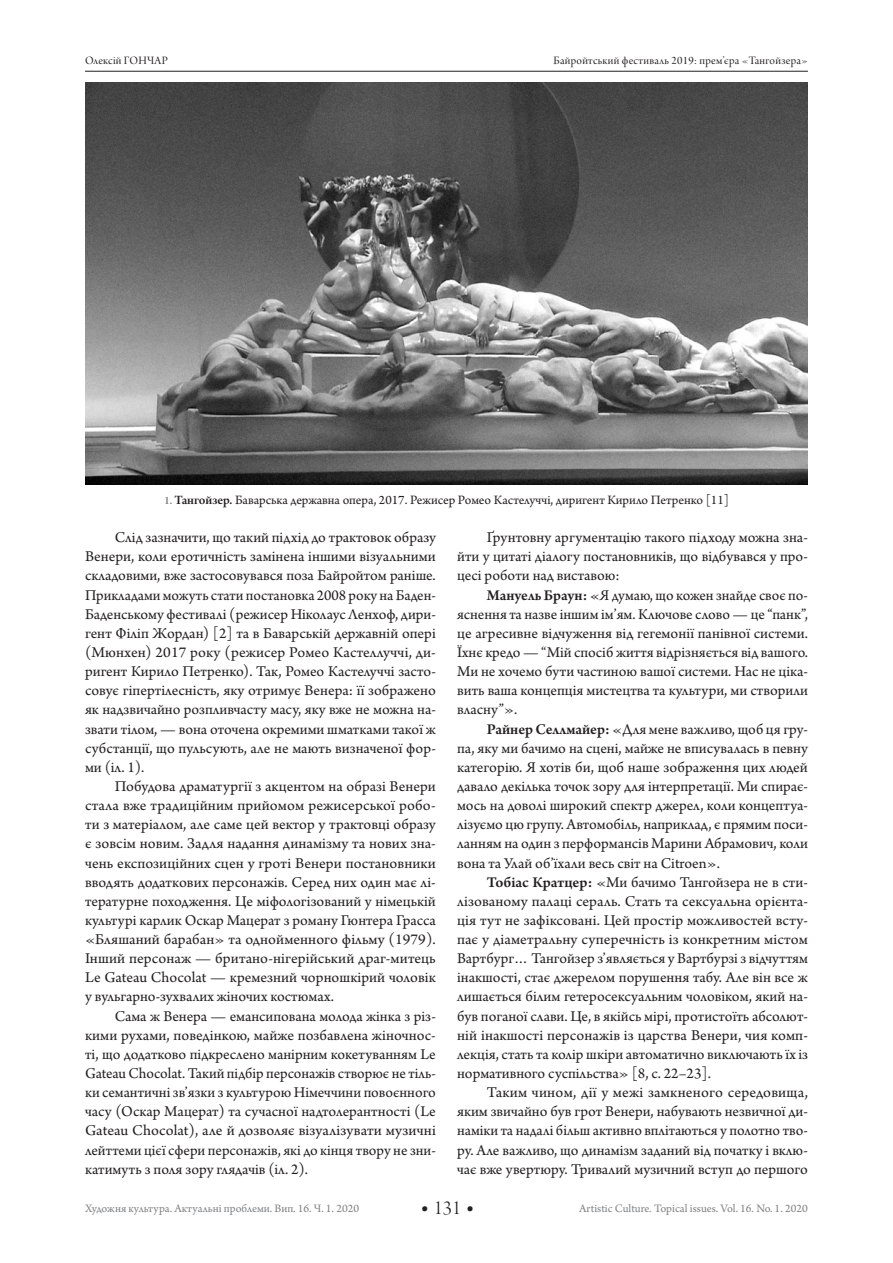
<style>
.page{position:relative;width:893px;height:1263px;background:#fff}
.page>*{position:absolute;margin:0;border:0;box-sizing:border-box;transform-origin:0 0}
.t1{font:21px "Arno Pro Light Display";color:#231f20}
.Body_text_УКР__10_5{font:15.75px/19.2px "Arno Pro";color:#231f20;text-align:justify}
.Подпись_илл__9_pt{font:13.5px "Arno Pro";letter-spacing:-.005em;color:#231f20}
.t2{font:12px "Arno Pro";color:#808285}
.t3{font:12px "Arno Pro Display";letter-spacing:.025em;color:#231f20}
.s1{font-family:"Arno Pro Smbd Subhead";font-size:12px;color:#808285}
.s2{font-family:"Arno Pro Smbd Subhead"}
.s3{font-weight:600}
.s4{font-family:"Arno Pro";font-size:22.5px}
</style>
<div class="page">
<hr style="left:85px;top:71px;width:723px;height:1px;background:#231f20">
<img style="left:85px;top:83px;width:723px;height:402px">
<p class="t3" style="left:85px;top:53px;width:84px">Олексій ГОНЧАР</p>
<p class="t3" style="left:553px;top:53px;width:256px">Байройтський фестиваль 2019: прем’єра «Тангойзера»</p>
<p class="Подпись_илл__9_pt" style="left:164px;top:492px;width:566px"><span class="s1">1.</span> <span class="s2">Тангойзер.</span> Баварська державна опера, 2017. Режисер Ромео Кастелуччі, диригент Кирило Петренко [11]</p>
<p class="Body_text_УКР__10_5" style="left:85px;top:529px;width:352px;text-indent:30px">Слід зазначити, що такий підхід до трактовок образу Венери, коли еротичність замінена іншими візуальними складовими, вже застосовувався поза Байройтом раніше.<br>Прикладами можуть стати постановка 2008 року на Баден-Баденському фестивалі (режисер Ніколаус Ленхоф, дири&shy;гент Філіп Жордан) [2] та в Баварській державній опері (Мюнхен) 2017 року (режисер Ромео Кастеллуччі, ди&shy;ригент Кирило Петренко). Так, Ромео Кастелуччі засто&shy;совує гіпертілесність, яку отримує Венера: її зображено як надзвичайно розпливчасту масу, яку вже не можна на&shy;звати тілом, — вона оточена окремими шматками такої ж субстанції, що пульсують, але не мають визначеної фор&shy;ми (іл. 1).</p>
<p class="Body_text_УКР__10_5" style="left:85px;top:777px;width:352px;text-indent:30px">Побудова драматургії з акцентом на образі Венери стала вже традиційним прийомом режисерської робо&shy;ти з матеріалом, але саме цей вектор у трактовці образу є зовсім новим. Задля надання динамізму та нових зна&shy;чень експозиційних сцен у гроті Венери постановники вводять додаткових персонажів. Серед них один має лі&shy;тературне походження. Це міфологізований у німецькій культурі карлик Оскар Мацерат з роману Гюнтера Грасса «Бляшаний барабан» та однойменного фільму (1979).<br>Інший персонаж — британо-нігерійський драг-митець Le Gateau Chocolat — кремезний чорношкірий чоловік у вульгарно-зухвалих жіночих костюмах.</p>
<p class="Body_text_УКР__10_5" style="left:85px;top:1007px;width:352px;text-indent:30px">Сама ж Венера — емансипована молода жінка з різ&shy;кими рухами, поведінкою, майже позбавлена жіночнос&shy;ті, що додатково підкреслено манірним кокетуванням Le Gateau Chocolat. Такий підбір персонажів створює не тіль&shy;ки семантичні зв’язки з культурою Німеччини повоєнного часу (Оскар Мацерат) та сучасної надтолерантності (Le Gateau Chocolat), але й дозволяє візуалізувати музичні лейттеми цієї сфери персонажів, які до кінця твору не зни&shy;катимуть з поля зору глядачів (іл. 2).</p>
<p class="Body_text_УКР__10_5" style="left:457px;top:529px;width:352px;text-indent:30px">Ґрунтовну аргументацію такого підходу можна зна&shy;йти у цитаті діалогу постановників, що відбувався у про&shy;цесі роботи над виставою:</p>
<p class="Body_text_УКР__10_5" style="left:457px;top:586px;width:352px;text-indent:30px"><span class="s3">Мануель Браун:</span> «Я думаю, що кожен знайде своє по&shy;яснення та назве іншим ім’ям. Ключове слово — це “панк”, це агресивне відчуження від гегемонії панівної системи.<br>Їхнє кредо — “Мій спосіб життя відрізняється від вашого.<br>Ми не хочемо бути частиною вашої системи. Нас не ціка&shy;вить ваша концепція мистецтва та культури, ми створили власну”».</p>
<p class="Body_text_УКР__10_5" style="left:457px;top:720px;width:352px;text-indent:30px"><span class="s3">Райнер Селлмайер:</span> «Для мене важливо, щоб ця гру&shy;па, яку ми бачимо на сцені, майже не вписувалась в певну категорію. Я хотів би, щоб наше зображення цих людей давало декілька точок зору для інтерпретації. Ми спирає&shy;мось на доволі широкий спектр джерел, коли концептуа&shy;лізуємо цю групу. Автомобіль, наприклад, є прямим поси&shy;ланням на один з перформансів Марини Абрамович, коли вона та Улай об’їхали весь світ на Citroen».</p>
<p class="Body_text_УКР__10_5" style="left:457px;top:873px;width:352px;text-indent:30px"><span class="s3">Тобіас Кратцер:</span> «Ми бачимо Тангойзера не в сти&shy;лізованому палаці сераль. Стать та сексуальна орієнта&shy;ція тут не зафіксовані. Цей простір можливостей всту&shy;пає у діаметральну суперечність із конкретним містом Вартбург… Тангойзер з’являється у Вартбурзі з відчуттям інакшості, стає джерелом порушення табу. Але він все ж лишається білим гетеросексуальним чоловіком, який на&shy;був поганої слави. Це, в якійсь мірі, протистоїть абсолют&shy;ній інакшості персонажів із царства Венери, чия комп&shy;лекція, стать та колір шкіри автоматично виключають їх із нормативного суспільства» [8, с. 22–23].</p>
<p class="Body_text_УКР__10_5" style="left:457px;top:1084px;width:352px;text-indent:30px">Таким чином, дії у межі замкненого середовища, яким звичайно був грот Венери, набувають незвичної ди&shy;наміки та надалі більш активно вплітаються у полотно тво&shy;ру. Але важливо, що динамізм заданий від початку і вклю&shy;чає вже увертюру. Тривалий музичний вступ до першого</p>
<p class="t2" style="left:85px;top:1201px;width:276px">Художня культура. Актуальні проблеми. Вип. 16. Ч. 1. 2020</p>
<h1 class="t1" style="left:421px;top:1196px;width:55px"><span class="s4">•</span> 131 <span class="s4">•</span></h1>
<p class="t2" style="left:579px;top:1201px;width:230px">Artistic Culture. Topical issues. Vol. 16. No. 1. 2020</p>
</div>
